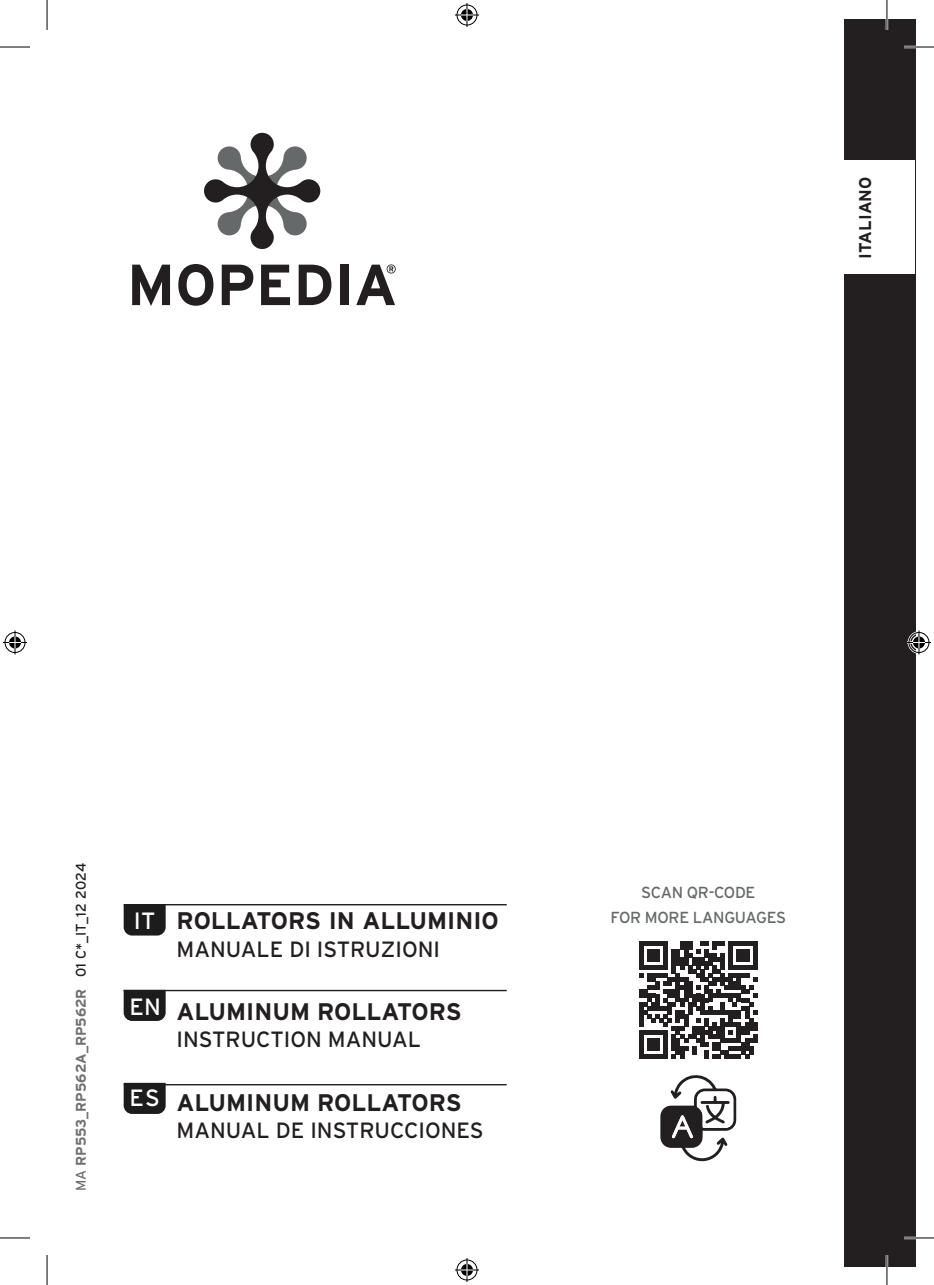
<style>
.page{position:relative;width:934px;height:1285px;background:#fff}
.page>*{position:absolute;margin:0;border:0;box-sizing:border-box;transform-origin:0 0}
.t1{font:700 24px "Interstate";color:#231f20}
.t2{font:23.6px "Interstate";color:#fff}
.t3{font:22px "Interstate";color:#231f20}
.t4{font:700 17px "Interstate";letter-spacing:.005em;color:#231f20}
.t5{font:16px/24.8px "Interstate";letter-spacing:-.02em;color:#65696a;text-align:center}
.t6{font:700 14px "Interstate";color:#706f6f}
.s1{font-weight:400}
.s2{font-weight:400;color:#231f20}
</style>
<div class="page">
<svg style="left:204px;top:133px;width:116px;height:116px"></svg>
<svg style="left:132px;top:265px;width:38px;height:41px"></svg>
<svg style="left:178px;top:264px;width:35px;height:42px"></svg>
<svg style="left:222px;top:265px;width:31px;height:40px"></svg>
<svg style="left:261px;top:265px;width:29px;height:40px"></svg>
<svg style="left:298px;top:265px;width:33px;height:40px"></svg>
<div style="left:340px;top:265px;width:8px;height:40px;background:#231f20"></div>
<svg style="left:356px;top:264px;width:39px;height:41px"></svg>
<div style="left:843px;top:19px;width:71px;height:1247px;background:#231f20"></div>
<div style="left:838px;top:160px;width:76px;height:114px;background:#fff"></div>
<svg style="left:639px;top:941px;width:117px;height:118px"></svg>
<svg style="left:660px;top:1075px;width:76px;height:87px"></svg>
<hr style="left:124px;top:904px;width:382px;height:1px;background:#1c1c1c">
<hr style="left:124px;top:990px;width:382px;height:1px;background:#1c1c1c">
<hr style="left:124px;top:1084px;width:382px;height:1px;background:#1c1c1c">
<svg style="left:124px;top:1082px;width:41px;height:32px"></svg>
<svg style="left:124px;top:991px;width:41px;height:30px"></svg>
<svg style="left:124px;top:905px;width:41px;height:30px"></svg>
<hr style="left:903px;top:46px;width:30px;height:2px;background:#fff">
<hr style="left:903px;top:1236px;width:30px;height:3px;background:#fff">
<hr style="left:885px;top:0;width:2px;height:30px;background:#fff">
<hr style="left:885px;top:1255px;width:2px;height:30px;background:#fff">
<hr style="left:0;top:47px;width:30px;height:1px;background:#000">
<hr style="left:903px;top:47px;width:30px;height:1px;background:#000">
<hr style="left:0;top:1237px;width:30px;height:1px;background:#000">
<hr style="left:903px;top:1237px;width:30px;height:1px;background:#000">
<hr style="left:47px;top:0;width:1px;height:30px;background:#000">
<hr style="left:47px;top:1255px;width:1px;height:30px;background:#000">
<hr style="left:886px;top:0;width:1px;height:30px;background:#000">
<hr style="left:886px;top:1255px;width:1px;height:30px;background:#000">
<svg style="left:455px;top:3px;width:24px;height:24px"></svg>
<svg style="left:455px;top:1258px;width:24px;height:24px"></svg>
<svg style="left:3px;top:630px;width:24px;height:24px"></svg>
<svg style="left:907px;top:630px;width:23px;height:24px"></svg>
<p class="t4" style="left:855px;top:259px;width:84px;rotate:-90deg">ITALIANO</p>
<p class="t6" style="left:73px;top:1190px;width:329px;rotate:-90deg"><span class="s1">MA</span> RP553_RP562A_RP562R <span class="s2">01 C*_IT_12 2024</span></p>
<p class="t2" style="left:134px;top:907px;width:23px">IT</p>
<p class="t1" style="left:176px;top:907px;width:323px">ROLLATORS IN ALLUMINIO</p>
<p class="t3" style="left:176px;top:937px;width:265px">MANUALE DI ISTRUZIONI</p>
<p class="t2" style="left:129px;top:993px;width:33px">EN</p>
<p class="t1" style="left:176px;top:998px;width:286px">ALUMINUM ROLLATORS</p>
<p class="t3" style="left:176px;top:1027px;width:246px">INSTRUCTION MANUAL</p>
<p class="t2" style="left:129px;top:1084px;width:32px">ES</p>
<p class="t1" style="left:176px;top:1088px;width:286px">ALUMINUM ROLLATORS</p>
<p class="t3" style="left:176px;top:1118px;width:308px">MANUAL DE INSTRUCCIONES</p>
<p class="t5" style="left:610px;top:880px;width:177px">SCAN QR-CODE<br>FOR MORE LANGUAGES</p>
</div>
